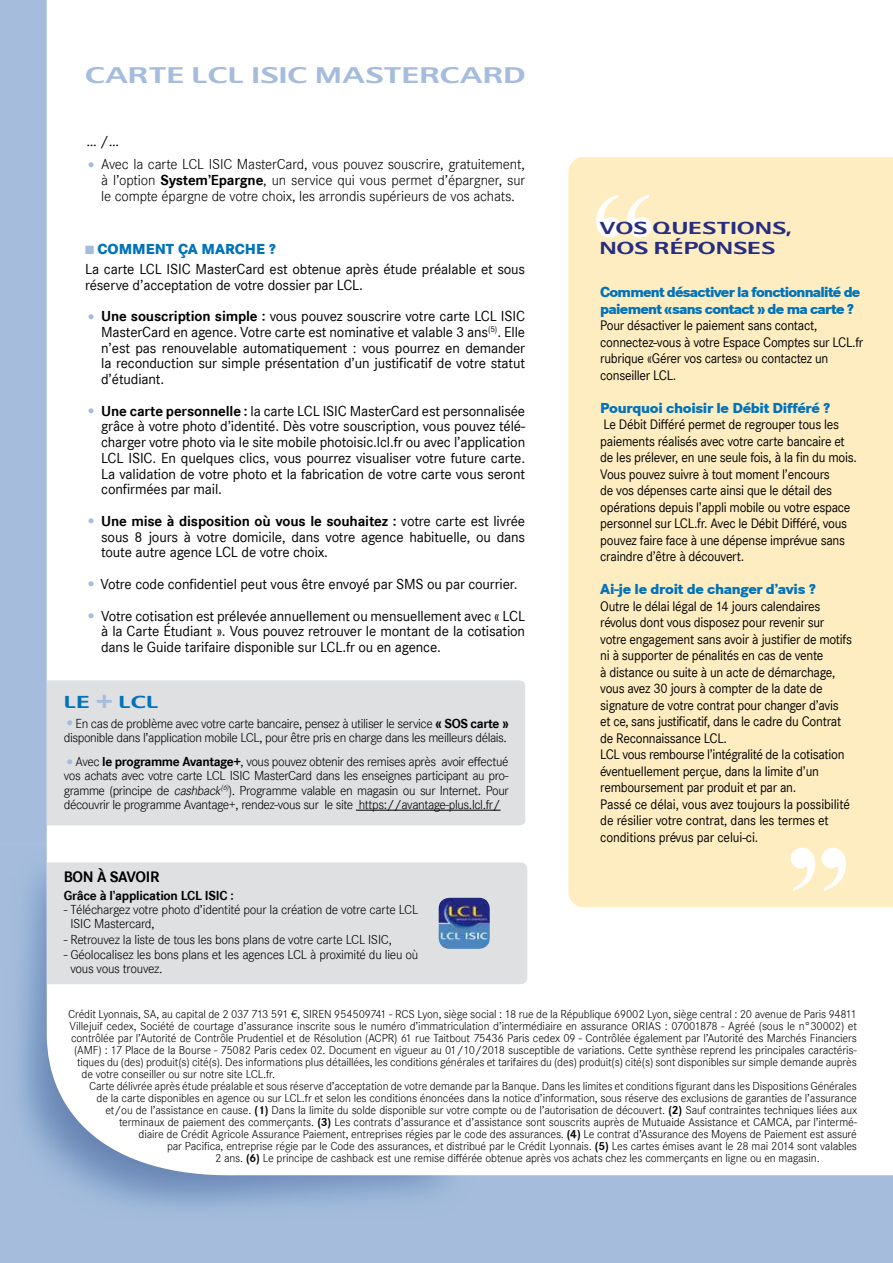
<style>
.page{position:relative;width:893px;height:1263px;background:#a5bcdc}
.page>*{position:absolute;margin:0;border:0;box-sizing:border-box;transform-origin:0 0}
.t1{font:700 132.45px "Times New Roman";color:#fff}
.t2{font:700 22.5px "LCL2";color:#a5bcdc}
.t3{font:700 17.25px/20.2px "LCL2";letter-spacing:.005em;color:#272e80}
.t4{font:700 17.25px "LCL2";color:#0073bb}
.t5{font:700 15.75px "Corporate S";letter-spacing:-.025em;color:#000}
.t6{font:15px/15.8px "Corporate S";letter-spacing:-.01em;color:#000;text-align:justify}
.t7{font:15px/15.8px "Corporate S Ligh";letter-spacing:-.01em;color:#000;text-align:justify}
.t8{font:800 15px/16.5px "Corporate S";letter-spacing:-.05em;color:#0073bb}
.t9{font:800 15px "Corporate S";letter-spacing:-.02em;color:#0073bb}
.t10{font:14.25px/16.5px "Corporate S";letter-spacing:-.02em;color:#000;scale:.95 1}
.t11{font:13.5px/14.2px "Corporate S Ligh";letter-spacing:-.03em;color:#000}
.t12{font:700 13.5px "Corporate S";letter-spacing:-.02em;color:#000}
.t13{font:12px "Corporate S Ligh";letter-spacing:-.01em;color:#000}
.s1{font-family:"Corporate S";font-size:18px;color:#a5bcdc}
.s2{font-family:"Corporate S";font-weight:700}
.s3{color:#a5bcdc}
.s4{font-weight:800;color:#0073bb}
.s5{font-size:18px;color:#a5bcdc}
.s6{font-weight:700}
.s7{font-size:27.75px;color:#a5bcdc}
.s8{font-style:italic}
</style>
<div class="page">
<img style="left:20px;top:844px;width:430px;height:363px">
<div style="left:47px;top:0;width:846px;height:1177px;background:#fff"></div>
<div style="left:568px;top:157px;width:325px;height:750px;background:#ffedc2"></div>
<div style="left:47px;top:680px;width:478px;height:145px;background:#dfe0e2"></div>
<hr style="left:356px;top:810px;width:145px;height:1px;background:#000">
<div style="left:47px;top:862px;width:480px;height:122px;background:#dfe0e2"></div>
<img style="left:439px;top:898px;width:51px;height:51px">
<h2 class="t2" style="left:85px;top:62px;width:442px">CARTE LCL ISIC MASTERCARD</h2>
<p class="t6" style="left:86px;top:133px;width:34px">… /…</p>
<p class="t7" style="left:101px;top:157px;width:425px;text-indent:-16px"><span class="s1">•</span> Avec la carte LCL ISIC MasterCard, vous pouvez souscrire, gratuitement, à l’option <span class="s2">System’Epargne</span>, un service qui vous permet d’épargner, sur le compte épargne de votre choix, les arrondis supérieurs de vos achats.</p>
<p class="t6" style="left:85px;top:239px;width:442px;line-height:20px"><span class="s3">■</span> <span class="s4">COMMENT ÇA MARCHE ?<br></span>La carte LCL ISIC MasterCard est obtenue après étude préalable et sous</p>
<p class="t6" style="left:85px;top:277px;width:280px">réserve d’acceptation de votre dossier par LCL.</p>
<p class="t6" style="left:101px;top:308px;width:425px;text-indent:-16px"><span class="s5">•</span> <span class="s6">Une souscription simple :</span> vous pouvez souscrire votre carte LCL ISIC MasterCard en agence. Votre carte est nominative et valable 3 ans<sup>(5)</sup>. Elle n’est pas renouvelable automatiquement : vous pourrez en demander la reconduction sur simple présentation d’un justificatif de votre statut d’étudiant.</p>
<p class="t6" style="left:101px;top:403px;width:425px;text-indent:-16px"><span class="s5">•</span> <span class="s6">Une carte personnelle :</span> la carte LCL ISIC MasterCard est personnalisée grâce à votre photo d’identité. Dès votre souscription, vous pouvez télé&shy;charger votre photo via le site mobile photoisic.lcl.fr ou avec l’application LCL ISIC. En quelques clics, vous pourrez visualiser votre future carte.<br>La validation de votre photo et la fabrication de votre carte vous seront confirmées par mail.</p>
<p class="t6" style="left:101px;top:513px;width:425px;text-indent:-16px"><span class="s5">•</span> <span class="s6">Une mise à disposition où vous le souhaitez :</span> votre carte est livrée sous 8 jours à votre domicile, dans votre agence habituelle, ou dans toute autre agence LCL de votre choix.</p>
<p class="t6" style="left:85px;top:576px;width:434px"><span class="s5">•</span> Votre code confidentiel peut vous être envoyé par SMS ou par courrier.</p>
<p class="t6" style="left:101px;top:608px;width:425px;text-indent:-16px"><span class="s5">•</span> Votre cotisation est prélevée annuellement ou mensuellement avec « LCL à la Carte Étudiant ». Vous pouvez retrouver le montant de la cotisation dans le Guide tarifaire disponible sur LCL.fr ou en agence.</p>
<h3 class="t4" style="left:64px;top:692px;width:96px">LE <span class="s7">+</span> LCL</h3>
<p class="t11" style="left:64px;top:716px;width:446px"><span class="s1">•</span>En cas de problème avec votre carte bancaire, pensez à utiliser le service <span class="s2">« SOS carte » </span>disponible dans l’application mobile LCL, pour être pris en charge dans les meilleurs délais.</p>
<p class="t11" style="left:64px;top:755px;width:446px;text-align:justify"><span class="s1">•</span>Avec <span class="s2">le programme Avantage+</span>, vous pouvez obtenir des remises après avoir effectué vos achats avec votre carte LCL ISIC MasterCard dans les enseignes participant au pro&shy;gramme (principe de <span class="s8">cashback</span><sup>(6)</sup>). Programme valable en magasin ou sur Internet. Pour découvrir le programme Avantage+, rendez-vous sur le site https://avantage-plus.lcl.fr/</p>
<h3 class="t5" style="left:64px;top:867px;width:97px">BON À SAVOIR</h3>
<p class="t12" style="left:64px;top:888px;width:172px">Grâce à l’application LCL ISIC :</p>
<p class="t11" style="left:70px;top:903px;width:349px;line-height:13.5px;text-indent:-7px">- Téléchargez votre photo d’identité pour la création de votre carte LCL<br>ISIC Mastercard,</p>
<p class="t11" style="left:64px;top:932px;width:330px">- Retrouvez la liste de tous les bons plans de votre carte LCL ISIC,</p>
<p class="t11" style="left:70px;top:948px;width:349px;line-height:13.5px;text-indent:-7px">- Géolocalisez les bons plans et les agences LCL à proximité du lieu où vous vous trouvez.</p>
<h1 class="t1" style="left:591px;top:166px;width:68px">“</h1>
<h3 class="t3" style="left:599px;top:218px;width:194px">VOS QUESTIONS,<br>NOS RÉPONSES</h3>
<p class="t8" style="left:600px;top:284px;width:262px">Comment désactiver la fonctionnalité de paiement «sans contact » de ma carte ?</p>
<p class="t10" style="left:600px;top:317px;width:278px">Pour désactiver le paiement sans contact, connectez-vous à votre Espace Comptes sur LCL.fr rubrique «Gérer vos cartes» ou contactez un conseiller LCL.</p>
<p class="t9" style="left:600px;top:399px;width:232px">Pourquoi choisir le Débit Différé ?</p>
<p class="t10" style="left:600px;top:416px;width:272px">Le Débit Différé permet de regrouper tous les paiements réalisés avec votre carte bancaire et de les prélever, en une seule fois, à la fin du mois.<br>Vous pouvez suivre à tout moment l’encours<br>de vos dépenses carte ainsi que le détail des opérations depuis l’appli mobile ou votre espace personnel sur LCL.fr. Avec le Débit Différé, vous pouvez faire face à une dépense imprévue sans craindre d’être à découvert.</p>
<p class="t9" style="left:600px;top:580px;width:217px">Ai-je le droit de changer d’avis ?</p>
<p class="t10" style="left:600px;top:598px;width:267px">Outre le délai légal de 14 jours calendaires révolus dont vous disposez pour revenir sur votre engagement sans avoir à justifier de motifs ni à supporter de pénalités en cas de vente<br>à distance ou suite à un acte de démarchage, vous avez 30 jours à compter de la date de signature de votre contrat pour changer d’avis et ce, sans justificatif, dans le cadre du Contrat de Reconnaissance LCL.<br>LCL vous rembourse l’intégralité de la cotisation éventuellement perçue, dans la limite d’un remboursement par produit et par an.<br>Passé ce délai, vous avez toujours la possibilité de résilier votre contrat, dans les termes et conditions prévus par celui-ci.</p>
<h1 class="t1" style="left:785px;top:820px;width:68px">”</h1>
<p class="t13" style="left:68px;top:1008px;width:790px">Crédit Lyonnais, SA, au capital de 2 037 713 591 €, SIREN 954509741 - RCS Lyon, siège social : 18 rue de la République 69002 Lyon, siège central : 20 avenue de Paris 94811</p>
<p class="t13" style="left:70px;top:1020px;width:789px">Villejuif cedex, Société de courtage d’assurance inscrite sous le numéro d’immatriculation d’intermédiaire en assurance ORIAS : 07001878 - Agréé (sous le n°30002) et</p>
<p class="t13" style="left:71px;top:1032px;width:787px">contrôlée par l’Autorité de Contrôle Prudentiel et de Résolution (ACPR) 61 rue Taitbout 75436 Paris cedex 09 - Contrôlée également par l’Autorité des Marchés Financiers</p>
<p class="t13" style="left:74px;top:1044px;width:784px">(AMF) : 17 Place de la Bourse - 75082 Paris cedex 02. Document en vigueur au 01/10/2018 susceptible de variations. Cette synthèse reprend les principales caractéris-</p>
<p class="t13" style="left:77px;top:1056px;width:781px">tiques du (des) produit(s) cité(s). Des informations plus détaillées, les conditions générales et tarifaires du (des) produit(s) cité(s) sont disponibles sur simple demande auprès</p>
<p class="t13" style="left:82px;top:1068px;width:195px">de votre conseiller ou sur notre site LCL.fr.</p>
<p class="t13" style="left:89px;top:1080px;width:769px">Carte délivrée après étude préalable et sous réserve d’acceptation de votre demande par la Banque. Dans les limites et conditions figurant dans les Dispositions Générales</p>
<p class="t13" style="left:97px;top:1092px;width:762px">de la carte disponibles en agence ou sur LCL.fr et selon les conditions énoncées dans la notice d’information, sous réserve des exclusions de garanties de l’assurance</p>
<p class="t13" style="left:106px;top:1104px;width:753px">et/ou de l’assistance en cause. <span class="s2">(1)</span> Dans la limite du solde disponible sur votre compte ou de l’autorisation de découvert. <span class="s2">(2)</span> Sauf contraintes techniques liées aux</p>
<p class="t13" style="left:119px;top:1116px;width:739px">terminaux de paiement des commerçants. <span class="s2">(3)</span> Les contrats d’assurance et d’assistance sont souscrits auprès de Mutuaide Assistance et CAMCA, par l’intermé-</p>
<p class="t13" style="left:139px;top:1128px;width:720px">diaire de Crédit Agricole Assurance Paiement, entreprises régies par le code des assurances. <span class="s2">(4)</span> Le contrat d’Assurance des Moyens de Paiement est assuré</p>
<p class="t13" style="left:167px;top:1140px;width:691px">par Pacifica, entreprise régie par le Code des assurances, et distribué par le Crédit Lyonnais. <span class="s2">(5)</span> Les cartes émises avant le 28 mai 2014 sont valables</p>
<p class="t13" style="left:215px;top:1152px;width:606px">2 ans. <span class="s2">(6)</span> Le principe de cashback est une remise différée obtenue après vos achats chez les commerçants en ligne ou en magasin.</p>
</div>
